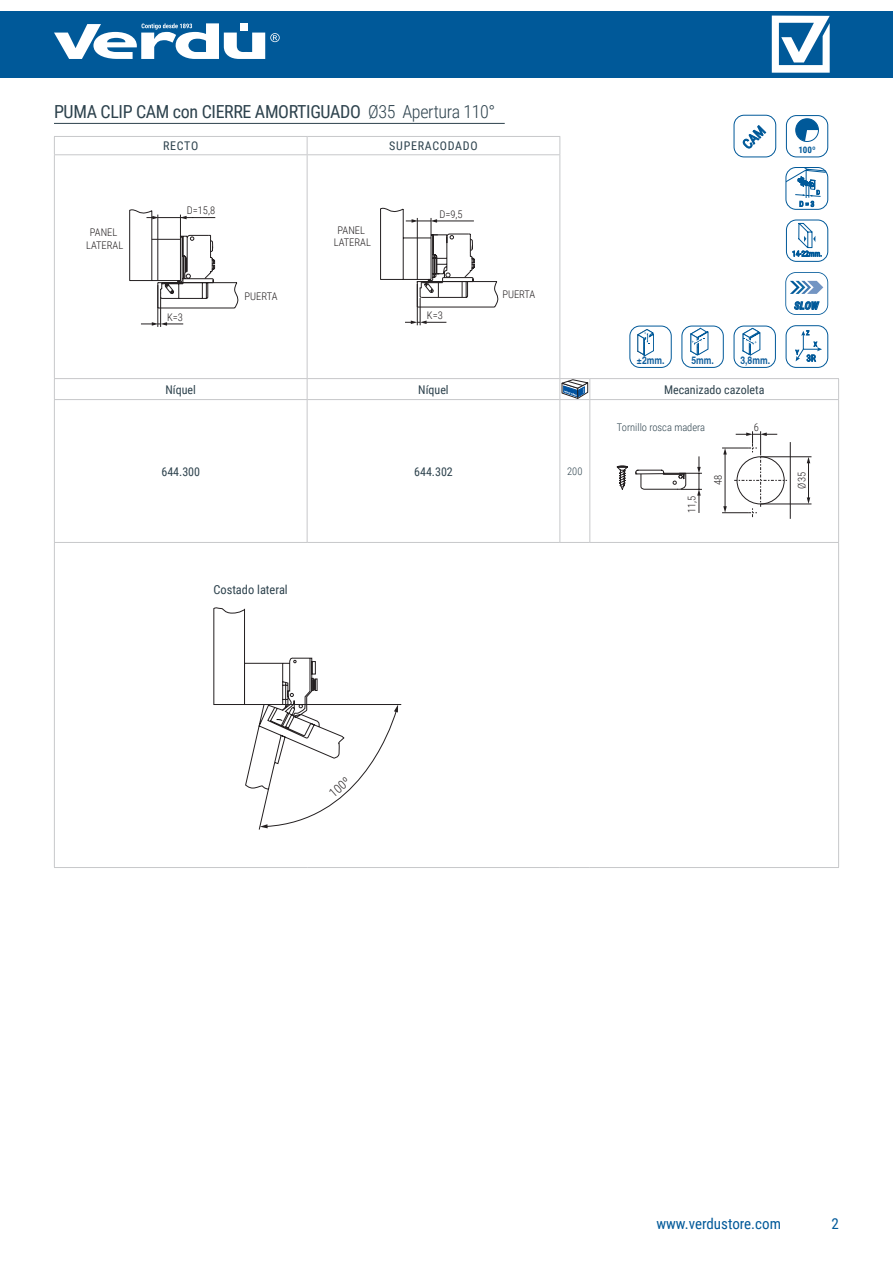
<style>
.page{position:relative;width:893px;height:1263px;background:#fff}
.page>*{position:absolute;margin:0;border:0;box-sizing:border-box;transform-origin:0 0}
.t1{font:18px "Roboto Condensed";letter-spacing:-.02em;color:#2d424d}
.t2{font:15px "Roboto Condensed";color:#005999}
.t3{font:12.45px "Roboto Condensed";color:#2d424d}
.t4{font:300 12.45px "Roboto Condensed";color:#231f20}
.t5{font:12px "Roboto Condensed";color:#2d424d}
.t6{font:12px "Roboto Condensed";letter-spacing:.06em;color:#2d424d}
.t7{font:300 10.5px "Roboto Condensed";color:#231f20}
.t8{font:300 10.5px "Roboto Condensed";color:#2d424d}
.t9{font:700 condensed 10.5px "Helvetica";color:#0f5e9d}
.t10{font:italic 700 10.5px "Roboto Condensed";color:#005999}
.t11{font:700 9px "Roboto Condensed";color:#005999}
.t12{font:9px "Roboto Condensed";color:#005999}
.t13{font:7.5px "Roboto Condensed";color:#005999}
.t14{font:6px "Roboto Condensed";color:#005999}
.s1{font-weight:300}
</style>
<div class="page">
<div style="left:0;top:11px;width:893px;height:67px;background:#005999"></div>
<svg style="left:54px;top:23px;width:226px;height:36px"></svg>
<svg style="left:772px;top:16px;width:58px;height:57px"></svg>
<hr style="left:54px;top:123px;width:451px;height:1px;background:#2d424d">
<svg style="left:838px;top:379px;width:1px;height:20px"></svg>
<hr style="left:560px;top:399px;width:30px;height:1px;background:#c7c8ca">
<hr style="left:590px;top:399px;width:249px;height:1px;background:#c7c8ca">
<hr style="left:589px;top:400px;width:1px;height:142px;background:#c7c8ca">
<hr style="left:838px;top:400px;width:1px;height:142px;background:#c7c8ca">
<hr style="left:54px;top:155px;width:1px;height:223px;background:#c7c8ca">
<hr style="left:307px;top:155px;width:1px;height:223px;background:#c7c8ca">
<hr style="left:54px;top:136px;width:253px;height:1px;background:#c7c8ca">
<svg style="left:54px;top:137px;width:1px;height:17px"></svg>
<hr style="left:307px;top:136px;width:253px;height:1px;background:#c7c8ca">
<svg style="left:307px;top:137px;width:1px;height:17px"></svg>
<hr style="left:54px;top:154px;width:253px;height:1px;background:#c7c8ca">
<hr style="left:307px;top:154px;width:253px;height:1px;background:#c7c8ca">
<svg style="left:559px;top:137px;width:1px;height:17px"></svg>
<hr style="left:559px;top:155px;width:1px;height:223px;background:#c7c8ca">
<hr style="left:560px;top:378px;width:30px;height:1px;background:#c7c8ca">
<hr style="left:590px;top:378px;width:249px;height:1px;background:#c7c8ca">
<hr style="left:559px;top:400px;width:1px;height:142px;background:#c7c8ca">
<hr style="left:54px;top:378px;width:253px;height:1px;background:#c7c8ca">
<svg style="left:54px;top:379px;width:1px;height:20px"></svg>
<hr style="left:307px;top:378px;width:253px;height:1px;background:#c7c8ca">
<svg style="left:307px;top:379px;width:1px;height:20px"></svg>
<hr style="left:54px;top:399px;width:253px;height:1px;background:#c7c8ca">
<hr style="left:54px;top:400px;width:1px;height:142px;background:#c7c8ca">
<hr style="left:307px;top:399px;width:253px;height:1px;background:#c7c8ca">
<hr style="left:307px;top:400px;width:1px;height:142px;background:#c7c8ca">
<hr style="left:54px;top:542px;width:253px;height:1px;background:#c7c8ca">
<hr style="left:54px;top:543px;width:1px;height:324px;background:#c7c8ca">
<hr style="left:307px;top:542px;width:253px;height:1px;background:#c7c8ca">
<hr style="left:560px;top:542px;width:30px;height:1px;background:#c7c8ca">
<hr style="left:590px;top:542px;width:249px;height:1px;background:#c7c8ca">
<hr style="left:838px;top:543px;width:1px;height:324px;background:#c7c8ca">
<hr style="left:54px;top:867px;width:253px;height:1px;background:#c7c8ca">
<hr style="left:307px;top:867px;width:253px;height:1px;background:#c7c8ca">
<hr style="left:560px;top:867px;width:30px;height:1px;background:#c7c8ca">
<hr style="left:590px;top:867px;width:249px;height:1px;background:#c7c8ca">
<hr style="left:158px;top:285px;width:1px;height:42px;background:#231f20">
<hr style="left:160px;top:297px;width:1px;height:30px;background:#231f20">
<svg style="left:129px;top:209px;width:110px;height:104px"></svg>
<svg style="left:141px;top:322px;width:42px;height:4px"></svg>
<svg style="left:380px;top:208px;width:119px;height:117px"></svg>
<svg style="left:559px;top:379px;width:31px;height:20px"></svg>
<svg style="left:616px;top:465px;width:12px;height:25px"></svg>
<svg style="left:635px;top:431px;width:177px;height:88px"></svg>
<svg style="left:213px;top:607px;width:189px;height:223px"></svg>
<div style="left:786px;top:220px;width:42px;height:42px;border:1px solid #005999;border-radius:10px"></div>
<svg style="left:798px;top:222px;width:17px;height:27px"></svg>
<div style="left:785px;top:167px;width:43px;height:43px;border:1px solid #005999;border-radius:10px"></div>
<svg style="left:787px;top:167px;width:39px;height:31px"></svg>
<div style="left:786px;top:115px;width:42px;height:42px;border:1px solid #005999;border-radius:10px"></div>
<div style="left:795px;top:118px;width:24px;height:24px;border:1px solid #005999;border-radius:50%"></div>
<svg style="left:795px;top:118px;width:24px;height:23px"></svg>
<div style="left:786px;top:325px;width:42px;height:43px;border:1px solid #005999;border-radius:10px"></div>
<svg style="left:796px;top:331px;width:26px;height:30px"></svg>
<svg style="left:785px;top:272px;width:43px;height:43px"></svg>
<div style="left:734px;top:326px;width:42px;height:42px;border:1px solid #005999;border-radius:10px"></div>
<svg style="left:742px;top:328px;width:18px;height:28px"></svg>
<div style="left:681px;top:326px;width:43px;height:42px;border:1px solid #005999;border-radius:10px"></div>
<svg style="left:690px;top:328px;width:18px;height:27px"></svg>
<div style="left:734px;top:115px;width:42px;height:42px;border:1px solid #005999;border-radius:10px"></div>
<div style="left:629px;top:326px;width:43px;height:42px;border:1px solid #005999;border-radius:10px"></div>
<svg style="left:638px;top:329px;width:16px;height:27px"></svg>
<p class="t1" style="left:54px;top:99px;width:443px">PUMA CLIP CAM con CIERRE AMORTIGUADO <span class="s1">Ø35 Apertura 110°</span></p>
<p class="t5" style="left:163px;top:137px;width:37px">RECTO</p>
<p class="t6" style="left:389px;top:137px;width:90px">SUPERACODADO</p>
<p class="t7" style="left:90px;top:225px;width:29px">PANEL</p>
<p class="t7" style="left:86px;top:238px;width:39px">LATERAL</p>
<p class="t7" style="left:187px;top:203px;width:30px">D=15,8</p>
<p class="t7" style="left:167px;top:310px;width:17px">K=3</p>
<p class="t7" style="left:244px;top:289px;width:35px">PUERTA</p>
<p class="t7" style="left:338px;top:223px;width:29px">PANEL</p>
<p class="t7" style="left:334px;top:235px;width:39px">LATERAL</p>
<p class="t7" style="left:439px;top:207px;width:25px">D=9,5</p>
<p class="t7" style="left:427px;top:308px;width:17px">K=3</p>
<p class="t7" style="left:502px;top:287px;width:35px">PUERTA</p>
<p class="t9" style="left:637px;top:354px;width:29px">±2mm.</p>
<p class="t9" style="left:691px;top:354px;width:24px">5mm.</p>
<p class="t9" style="left:740px;top:354px;width:31px">3,8mm.</p>
<p class="t5" style="left:166px;top:381px;width:32px">Níquel</p>
<p class="t5" style="left:418px;top:381px;width:32px">Níquel</p>
<p class="t5" style="left:664px;top:381px;width:102px">Mecanizado cazoleta</p>
<p class="t5" style="left:161px;top:463px;width:40px">644.300</p>
<p class="t5" style="left:414px;top:463px;width:40px">644.302</p>
<p class="t8" style="left:567px;top:464px;width:17px">200</p>
<p class="t8" style="left:617px;top:420px;width:90px">Tornillo rosca madera</p>
<p class="t7" style="left:684px;top:513px;width:19px;rotate:-90deg">11,5</p>
<p class="t7" style="left:711px;top:485px;width:12px;rotate:-90deg">48</p>
<p class="t7" style="left:754px;top:420px;width:7px">6</p>
<p class="t11" style="left:798px;top:143px;width:19px">100º</p>
<p class="t13" style="left:799px;top:199px;width:17px">D = 3</p>
<p class="t13" style="left:792px;top:248px;width:31px">14-22mm.</p>
<p class="t10" style="left:794px;top:298px;width:26px">SLOW</p>
<p class="t14" style="left:806px;top:329px;width:5px">Z</p>
<p class="t14" style="left:796px;top:348px;width:5px">Y</p>
<p class="t14" style="left:814px;top:340px;width:5px">X</p>
<p class="t12" style="left:806px;top:352px;width:11px">3R</p>
<p class="t7" style="left:794px;top:489px;width:18px;rotate:-90deg">Ø35</p>
<p class="t3" style="left:213px;top:580px;width:76px">Costado lateral</p>
<p class="t4" style="left:325px;top:788px;width:25px;rotate:-41deg">100º</p>
<h2 class="t2" style="left:656px;top:1213px;width:126px">www.verdustore.com</h2>
<h2 class="t2" style="left:832px;top:1213px;width:9px">2</h2>
</div>
